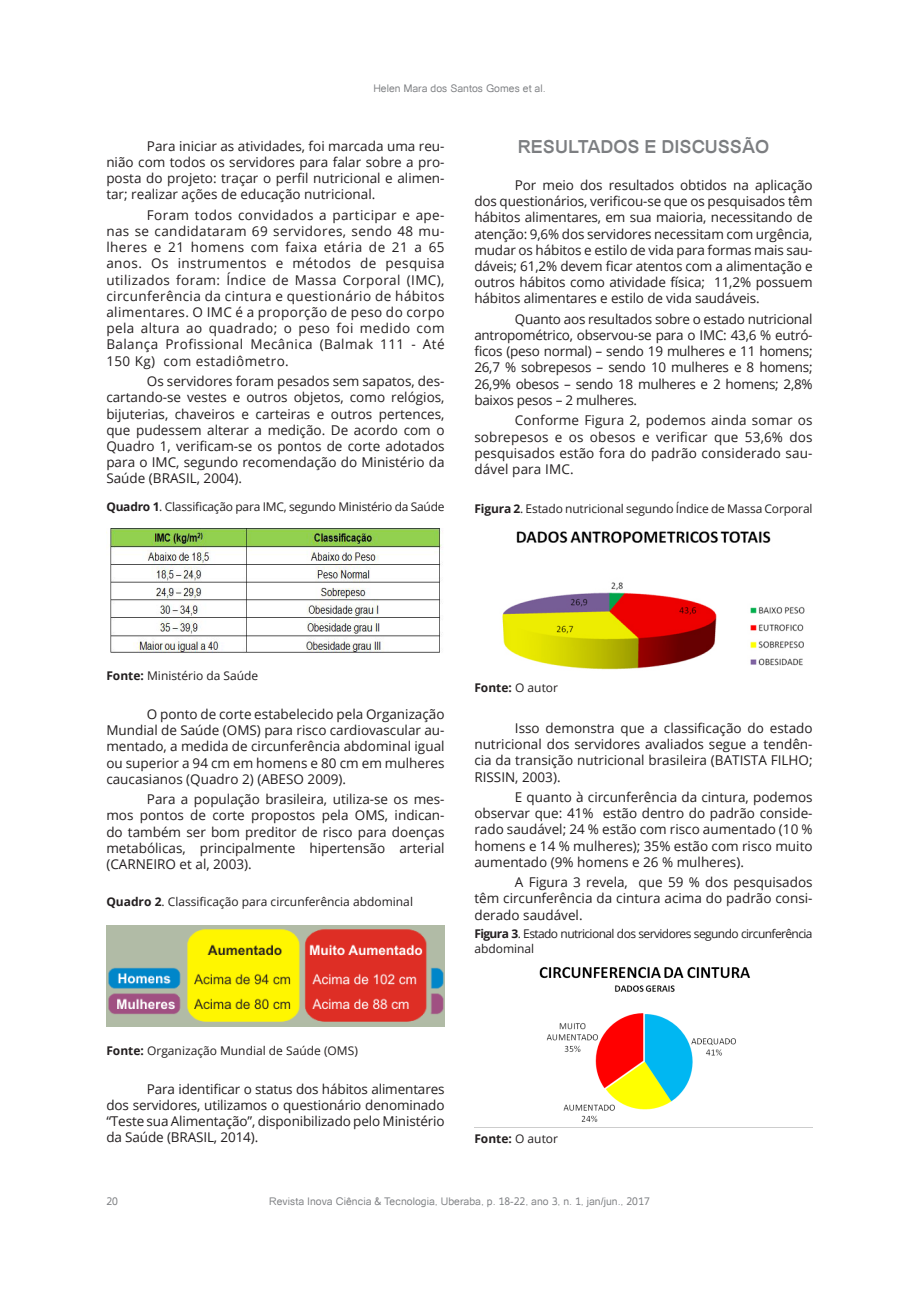
<style>
.page{position:relative;width:919px;height:1289px;background:#fff}
.page>*{position:absolute;margin:0;border:0;box-sizing:border-box;transform-origin:0 0}
.Título_simples{font:700 18px "Catriel";color:#7c7e81}
.Corpo_do_texto{font:13.5px/16.2px "Open Sans";color:#231f20;text-align:justify}
.Legendas{font:12px "Open Sans";letter-spacing:-.01em;color:#231f20}
.Legendas-2{font:12px/14.4px "Open Sans";letter-spacing:-.05em;color:#231f20}
.Legendas-3{font:700 12px "Open Sans";color:#231f20}
.Cabeçalho_e_Rodapé{font:10.5px "Catriel";color:#7c7e81}
.s1{font-weight:700}
.s2{font-weight:400}
</style>
<div class="page">
<img style="left:106px;top:528px;width:337px;height:125px">
<img style="left:106px;top:925px;width:338px;height:101px">
<img style="left:539px;top:966px;width:211px;height:156px">
<img style="left:502px;top:531px;width:303px;height:139px">
<p class="Cabeçalho_e_Rodapé" style="left:373px;top:82px;width:174px">Helen Mara dos Santos Gomes et al.</p>
<p class="Corpo_do_texto" style="left:106px;top:137px;width:340px;text-indent:40px">Para iniciar as atividades, foi marcada uma reu&shy;nião com todos os servidores para falar sobre a pro&shy;posta do projeto: traçar o perfil nutricional e alimen&shy;tar; realizar ações de educação nutricional.</p>
<p class="Corpo_do_texto" style="left:106px;top:206px;width:340px;text-indent:40px">Foram todos convidados a participar e ape&shy;nas se candidataram 69 servidores, sendo 48 mu&shy;lheres e 21 homens com faixa etária de 21 a 65 anos. Os instrumentos e métodos de pesquisa utilizados foram: Índice de Massa Corporal (IMC), circunferência da cintura e questionário de hábitos alimentares. O IMC é a proporção de peso do corpo pela altura ao quadrado; o peso foi medido com Balança Profissional Mecânica (Balmak 111 - Até 150 Kg) com estadiômetro.</p>
<p class="Corpo_do_texto" style="left:106px;top:373px;width:340px;text-indent:40px">Os servidores foram pesados sem sapatos, des&shy;cartando-se vestes e outros objetos, como relógios, bijuterias, chaveiros e carteiras e outros pertences, que pudessem alterar a medição. De acordo com o Quadro 1, verificam-se os pontos de corte adotados para o IMC, segundo recomendação do Ministério da Saúde (BRASIL, 2004).</p>
<p class="Legendas" style="left:106px;top:498px;width:340px"><span class="s1">Quadro 1</span>. Classificação para IMC, segundo Ministério da Saúde</p>
<p class="Título_simples" style="left:518px;top:136px;width:253px">RESULTADOS E DISCUSSÃO</p>
<p class="Corpo_do_texto" style="left:474px;top:177px;width:340px;text-indent:40px">Por meio dos resultados obtidos na aplicação dos questionários, verificou-se que os pesquisados têm hábitos alimentares, em sua maioria, necessitando de atenção: 9,6% dos servidores necessitam com urgência, mudar os hábitos e estilo de vida para formas mais sau&shy;dáveis; 61,2% devem ficar atentos com a alimentação e outros hábitos como atividade física; 11,2% possuem hábitos alimentares e estilo de vida saudáveis.</p>
<p class="Corpo_do_texto" style="left:474px;top:310px;width:340px;text-indent:40px">Quanto aos resultados sobre o estado nutricional antropométrico, observou-se para o IMC: 43,6 % eutró&shy;ficos (peso normal) – sendo 19 mulheres e 11 homens; 26,7 % sobrepesos – sendo 10 mulheres e 8 homens; 26,9% obesos – sendo 18 mulheres e 2 homens; 2,8% baixos pesos – 2 mulheres.</p>
<p class="Corpo_do_texto" style="left:474px;top:412px;width:340px;text-indent:40px">Conforme Figura 2, podemos ainda somar os sobrepesos e os obesos e verificar que 53,6% dos pesquisados estão fora do padrão considerado sau&shy;dável para IMC.</p>
<p class="Legendas" style="left:474px;top:500px;width:340px"><span class="s1">Figura 2</span>. Estado nutricional segundo Índice de Massa Corporal</p>
<p class="Legendas" style="left:106px;top:667px;width:153px"><span class="s1">Fonte:</span> Ministério da Saúde</p>
<p class="Corpo_do_texto" style="left:106px;top:705px;width:340px;text-indent:40px">O ponto de corte estabelecido pela Organização Mundial de Saúde (OMS) para risco cardiovascular au&shy;mentado, a medida de circunferência abdominal igual ou superior a 94 cm em homens e 80 cm em mulheres caucasianos (Quadro 2) (ABESO 2009).</p>
<p class="Corpo_do_texto" style="left:106px;top:790px;width:340px;text-indent:40px">Para a população brasileira, utiliza-se os mes&shy;mos pontos de corte propostos pela OMS, indican&shy;do também ser bom preditor de risco para doenças metabólicas, principalmente hipertensão arterial (CARNEIRO et al, 2003).</p>
<p class="Legendas" style="left:106px;top:893px;width:308px"><span class="s1">Quadro 2</span>. Classificação para circunferência abdominal</p>
<p class="Legendas-3" style="left:474px;top:679px;width:85px">Fonte: <span class="s2">O autor</span></p>
<p class="Corpo_do_texto" style="left:474px;top:719px;width:340px;text-indent:40px">Isso demonstra que a classificação do estado nutricional dos servidores avaliados segue a tendên&shy;cia da transição nutricional brasileira (BATISTA FILHO; RISSIN, 2003).</p>
<p class="Corpo_do_texto" style="left:474px;top:788px;width:340px;text-indent:40px">E quanto à circunferência da cintura, podemos observar que: 41% estão dentro do padrão conside&shy;rado saudável; 24 % estão com risco aumentado (10 % homens e 14 % mulheres); 35% estão com risco muito aumentado (9% homens e 26 % mulheres).</p>
<p class="Corpo_do_texto" style="left:474px;top:873px;width:340px;text-indent:40px">A Figura 3 revela, que 59 % dos pesquisados têm circunferência da cintura acima do padrão consi&shy;derado saudável.</p>
<p class="Legendas-2" style="left:474px;top:926px;width:340px"><span class="s1">Figura 3</span>. Estado nutricional dos servidores segundo circunferência abdominal</p>
<p class="Legendas" style="left:106px;top:1042px;width:253px"><span class="s1">Fonte:</span> Organização Mundial de Saúde (OMS)</p>
<p class="Corpo_do_texto" style="left:106px;top:1080px;width:340px;text-indent:40px">Para identificar o status dos hábitos alimentares dos servidores, utilizamos o questionário denominado “Teste sua Alimentação”, disponibilizado pelo Ministério da Saúde (BRASIL, 2014).</p>
<p class="Legendas-3" style="left:474px;top:1130px;width:85px">Fonte: <span class="s2">O autor</span></p>
<p class="Cabeçalho_e_Rodapé" style="left:106px;top:1195px;width:13px">20</p>
<p class="Cabeçalho_e_Rodapé" style="left:269px;top:1195px;width:382px">Revista Inova Ciência &amp; Tecnologia, Uberaba, p. 18-22, ano 3, n. 1, jan/jun., 2017</p>
</div>
